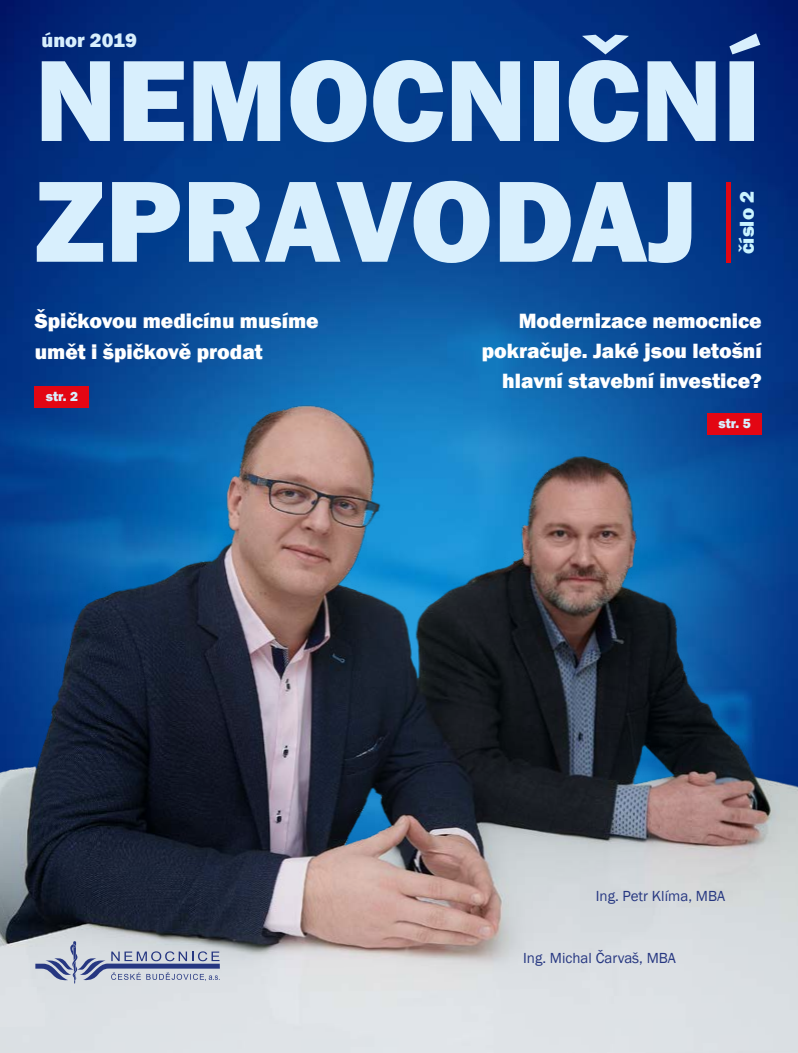
<style>
.page{position:relative;width:798px;height:1053px;background:#fff}
.page>*{position:absolute;margin:0;border:0;box-sizing:border-box;transform-origin:0 0}
.t1{font:800 119.5px/120.8px "Franklin Gothic";color:#d8effd}
.t2{font:800 21.25px/30px "Franklin Gothic";color:#fff}
.t3{font:800 20.62px "Franklin Gothic";color:#caf4ff}
.t4{font:800 20.12px "Franklin Gothic";color:#d8effd}
.t5{font:15px "Franklin Gothic";color:#263781}
.t6{font:800 13.62px "Franklin Gothic";color:#d8effd}
</style>
<div class="page">
<img style="left:0;top:0;width:797px;height:250px">
<img style="left:0;top:250px;width:797px;height:802px">
<div style="left:725px;top:182px;width:5px;height:81px;background:#e30613"></div>
<div style="left:35px;top:386px;width:54px;height:22px;background:#e30613"></div>
<div style="left:707px;top:413px;width:54px;height:21px;background:#e30613"></div>
<svg style="left:35px;top:940px;width:185px;height:43px;background:#afb6c9"></svg>
<h1 class="t1" style="left:35px;top:40px;width:727px">NEMOCNIČNÍ<br>ZPRAVODAJ</h1>
<p class="t4" style="left:42px;top:27px;width:97px">únor 2019</p>
<p class="t3" style="left:733px;top:254px;width:65px;rotate:-90deg">číslo 2</p>
<p class="t2" style="left:35px;top:305px;width:285px;line-height:30.9px">Špičkovou medicínu musíme umět i špičkově prodat</p>
<p class="t6" style="left:46px;top:388px;width:34px">str. 2</p>
<p class="t2" style="left:481px;top:306px;width:281px;text-align:right">Modernizace nemocnice pokračuje. Jaké jsou letošní hlavní stavební investice?</p>
<p class="t6" style="left:718px;top:414px;width:34px">str. 5</p>
<p class="t5" style="left:595px;top:886px;width:131px">Ing. Petr Klíma, MBA</p>
<p class="t5" style="left:523px;top:948px;width:154px">Ing. Michal Čarvaš, MBA</p>
</div>
